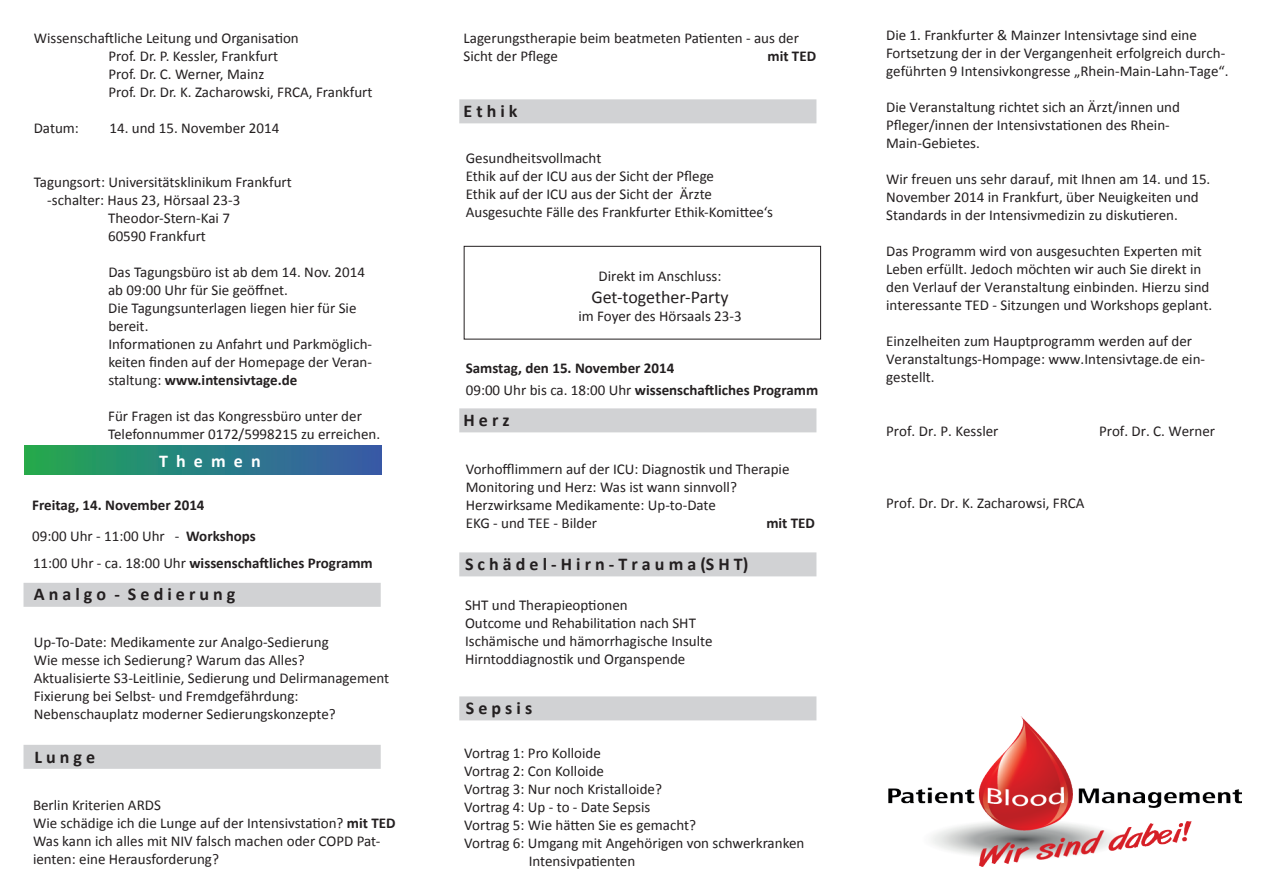
<style>
.page{position:relative;width:1263px;height:893px;background:#fff}
.page>*{position:absolute;margin:0;border:0;box-sizing:border-box;transform-origin:0 0}
.t1{font:700 18px "Calibri";color:#231f20}
.t2{font:18px "Calibri";color:#231f20}
.t3{font:700 18px "Calibri";color:#fff}
.t4{font:15px/18px "Calibri";color:#231f20}
.t5{font:700 15px "Calibri";color:#231f20}
.s1{font-weight:700}
.s2{font-weight:400}
</style>
<div class="page">
<div style="left:459px;top:99px;width:357px;height:24px;background:#d1d2d4"></div>
<div style="left:459px;top:408px;width:357px;height:24px;background:#d1d2d4"></div>
<div style="left:459px;top:552px;width:357px;height:24px;background:#d1d2d4"></div>
<div style="left:459px;top:696px;width:357px;height:24px;background:#d1d2d4"></div>
<div style="left:464px;top:246px;width:357px;height:93px;border:1px solid #231f20"></div>
<div style="left:24px;top:446px;width:357px;height:28px;background:linear-gradient(to right,#20a951,#3659ac)"></div>
<div style="left:24px;top:583px;width:357px;height:24px;background:#d1d2d4"></div>
<div style="left:24px;top:745px;width:357px;height:24px;background:#d1d2d4"></div>
<img style="left:889px;top:717px;width:352px;height:150px">
<p class="t4" style="left:108px;top:29px;width:266px;text-indent:-75px">Wissenschaftliche Leitung und Organisation<br>Prof. Dr. P. Kessler, Frankfurt<br>Prof. Dr. C. Werner, Mainz<br>Prof. Dr. Dr. K. Zacharowski, FRCA, Frankfurt</p>
<p class="t4" style="left:34px;top:119px;width:47px">Datum:</p>
<p class="t4" style="left:109px;top:119px;width:171px">14. und 15. November 2014</p>
<p class="t4" style="left:34px;top:173px;width:260px">Tagungsort: Universitätsklinikum Frankfurt</p>
<p class="t4" style="left:47px;top:191px;width:194px">-schalter: Haus 23, Hörsaal 23-3</p>
<p class="t4" style="left:108px;top:209px;width:123px">Theodor-Stern-Kai 7</p>
<p class="t4" style="left:108px;top:227px;width:99px">60590 Frankfurt</p>
<p class="t4" style="left:108px;top:263px;width:266px">Das Tagungsbüro ist ab dem 14. Nov. 2014 ab 09:00 Uhr für Sie geöffnet.<br>Die Tagungsunterlagen liegen hier für Sie bereit.<br>Informationen zu Anfahrt und Parkmöglich&shy;keiten finden auf der Homepage der Veran&shy;staltung: <span class="s1">www.intensivtage.de</span></p>
<p class="t4" style="left:108px;top:407px;width:273px">Für Fragen ist das Kongressbüro unter der<br>Telefonnummer 0172/5998215 zu erreichen.</p>
<p class="t4" style="left:464px;top:29px;width:337px">Lagerungstherapie beim beatmeten Patienten - aus der<br>Sicht der Pflege</p>
<p class="t5" style="left:767px;top:47px;width:50px">mit TED</p>
<p class="t1" style="left:464px;top:100px;width:56px">E t h i k</p>
<p class="t4" style="left:466px;top:149px;width:309px">Gesundheitsvollmacht<br>Ethik auf der ICU aus der Sicht der Pflege<br>Ethik auf der ICU aus der Sicht der Ärzte Ausgesuchte Fälle des Frankfurter Ethik-Komittee‘s</p>
<p class="t4" style="left:599px;top:267px;width:124px">Direkt im Anschluss:</p>
<p class="t2" style="left:591px;top:285px;width:139px">Get-together-Party</p>
<p class="t4" style="left:578px;top:307px;width:165px">im Foyer des Hörsaals 23-3</p>
<p class="t5" style="left:466px;top:359px;width:210px">Samstag, den 15. November 2014</p>
<p class="t5" style="left:466px;top:380px;width:354px"><span class="s2">09:00 Uhr bis ca. 18:00 Uhr</span> wissenschaftliches Programm</p>
<p class="t1" style="left:464px;top:409px;width:48px">H e r z</p>
<p class="t4" style="left:886px;top:26px;width:344px">Die 1. Frankfurter &amp; Mainzer Intensivtage sind eine<br>Fortsetzung der in der Vergangenheit erfolgreich durch&shy;geführten 9 Intensivkongresse „Rhein-Main-Lahn-Tage“.</p>
<p class="t4" style="left:886px;top:98px;width:295px">Die Veranstaltung richtet sich an Ärzt/innen und<br>Pfleger/innen der Intensivstationen des Rhein-<br>Main-Gebietes.</p>
<p class="t4" style="left:886px;top:170px;width:326px">Wir freuen uns sehr darauf, mit Ihnen am 14. und 15.<br>November 2014 in Frankfurt, über Neuigkeiten und<br>Standards in der Intensivmedizin zu diskutieren.</p>
<p class="t4" style="left:886px;top:242px;width:328px">Das Programm wird von ausgesuchten Experten mit Leben erfüllt. Jedoch möchten wir auch Sie direkt in den Verlauf der Veranstaltung einbinden. Hierzu sind interessante TED - Sitzungen und Workshops geplant.</p>
<p class="t4" style="left:886px;top:332px;width:321px">Einzelheiten zum Hauptprogramm werden auf der<br>Veranstaltungs-Hompage: www.Intensivtage.de ein&shy;gestellt.</p>
<p class="t4" style="left:886px;top:422px;width:114px">Prof. Dr. P. Kessler</p>
<p class="t4" style="left:1099px;top:422px;width:118px">Prof. Dr. C. Werner</p>
<p class="t3" style="left:159px;top:449px;width:103px">T h e m e n</p>
<p class="t4" style="left:466px;top:460px;width:325px">Vorhofflimmern auf der ICU: Diagnostik und Therapie Monitoring und Herz: Was ist wann sinnvoll?<br>Herzwirksame Medikamente: Up-to-Date<br>EKG - und TEE - Bilder</p>
<p class="t5" style="left:32px;top:495px;width:174px">Freitag, 14. November 2014</p>
<p class="t4" style="left:886px;top:494px;width:200px">Prof. Dr. Dr. K. Zacharowsi, FRCA</p>
<p class="t4" style="left:32px;top:527px;width:225px">09:00 Uhr - 11:00 Uhr - <span class="s1">Workshops</span></p>
<p class="t5" style="left:766px;top:513px;width:50px">mit TED</p>
<p class="t5" style="left:33px;top:554px;width:341px"><span class="s2">11:00 Uhr - ca. 18:00 Uhr</span> wissenschaftliches Programm</p>
<p class="t1" style="left:34px;top:583px;width:203px">A n a l g o - S e d i e r u n g</p>
<p class="t4" style="left:34px;top:633px;width:357px">Up-To-Date: Medikamente zur Analgo-Sedierung<br>Wie messe ich Sedierung? Warum das Alles?<br>Aktualisierte S3-Leitlinie, Sedierung und Delirmanagement Fixierung bei Selbst- und Fremdgefährdung:<br>Nebenschauplatz moderner Sedierungskonzepte?</p>
<p class="t1" style="left:35px;top:746px;width:62px">L u n g e</p>
<p class="t4" style="left:33px;top:796px;width:364px">Berlin Kriterien ARDS<br>Wie schädige ich die Lunge auf der Intensivstation? <span class="s1">mit TED </span>Was kann ich alles mit NIV falsch machen oder COPD Pat&shy;ienten: eine Herausforderung?</p>
<p class="t1" style="left:465px;top:552px;width:285px">S c h ä d e l - H i r n - T r a u m a (S H T)</p>
<p class="t4" style="left:465px;top:596px;width:249px">SHT und Therapieoptionen<br>Outcome und Rehabilitation nach SHT Ischämische und hämorrhagische Insulte Hirntoddiagnostik und Organspende</p>
<p class="t1" style="left:466px;top:696px;width:68px">S e p s i s</p>
<p class="t4" style="left:464px;top:744px;width:138px">Vortrag 1: Pro Kolloide</p>
<p class="t4" style="left:464px;top:762px;width:141px">Vortrag 2: Con Kolloide</p>
<p class="t4" style="left:464px;top:780px;width:199px">Vortrag 3: Nur noch Kristalloide?</p>
<p class="t4" style="left:464px;top:798px;width:187px">Vortrag 4: Up - to - Date Sepsis</p>
<p class="t4" style="left:464px;top:816px;width:233px">Vortrag 5: Wie hätten Sie es gemacht?</p>
<p class="t4" style="left:464px;top:834px;width:342px">Vortrag 6: Umgang mit Angehörigen von schwerkranken</p>
<p class="t4" style="left:529px;top:852px;width:108px">Intensivpatienten</p>
</div>
